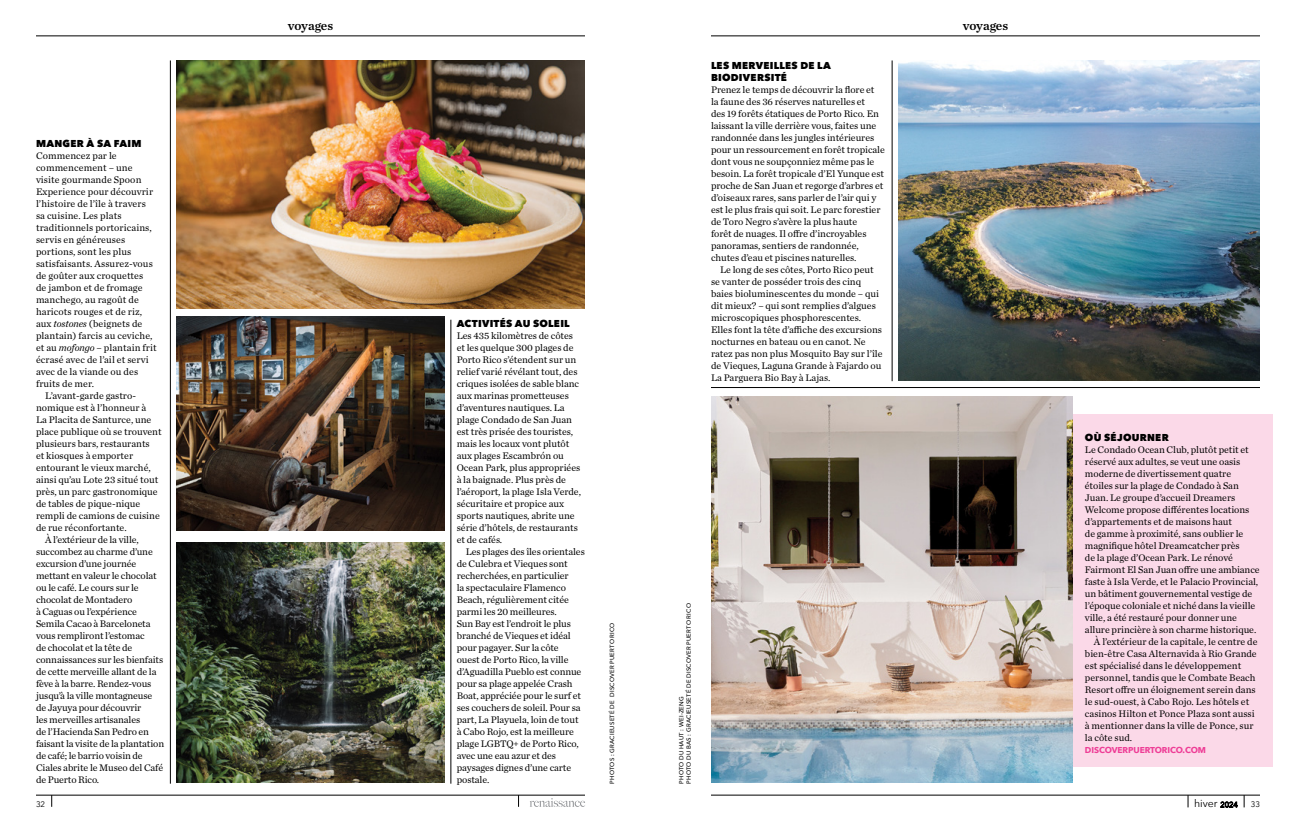
<style>
.page{position:relative;width:1296px;height:828px;background:#fff}
.page>*{position:absolute;margin:0;border:0;box-sizing:border-box;transform-origin:0 0}
.t1{font:13px "Chronicle Text G1 Semi";letter-spacing:-.01em;color:#000}
.t2{font:10.5px "Avenir Next";color:#000}
.Body_Copy_-_No_Indent{font:10px/12px "Chronicle Text G1";letter-spacing:-.005em;color:#000}
.Body_Copy{font:10px/12px "Chronicle Text G1";letter-spacing:-.01em;color:#000}
.t3{font:800 10px/12px "Avenir Next";letter-spacing:.025em;color:#000}
.Body_Copy_-_No_Indent-2{font:700 8.5px "Avenir Next";letter-spacing:-.01em;color:#ee3d96}
.t4{font:8px "Avenir Next";color:#000}
.Gutter_Credit{font:500 6px "Avenir Next";letter-spacing:.035em;color:#000}
.s1{font-style:italic}
.s2{font-size:7.5px}
</style>
<div class="page">
<div style="left:1056px;top:414px;width:217px;height:353px;background:#fbd9e8"></div>
<img style="left:176px;top:60px;width:409px;height:249px">
<img style="left:176px;top:317px;width:269px;height:214px">
<img style="left:176px;top:543px;width:269px;height:240px">
<img style="left:898px;top:60px;width:362px;height:320px">
<img style="left:711px;top:396px;width:362px;height:386px">
<hr style="left:36px;top:795px;width:549px;height:1px;background:#000">
<svg style="left:518px;top:795px;width:1px;height:12px"></svg>
<svg style="left:52px;top:795px;width:1px;height:12px"></svg>
<svg style="left:530px;top:798px;width:55px;height:9px"></svg>
<hr style="left:36px;top:36px;width:549px;height:1px;background:#000">
<hr style="left:711px;top:795px;width:549px;height:1px;background:#000">
<hr style="left:711px;top:36px;width:549px;height:1px;background:#000">
<svg style="left:1244px;top:795px;width:1px;height:12px"></svg>
<svg style="left:1188px;top:795px;width:1px;height:12px"></svg>
<hr style="left:170px;top:60px;width:1px;height:724px;background:#000">
<hr style="left:892px;top:60px;width:1px;height:321px;background:#000">
<hr style="left:451px;top:320px;width:1px;height:464px;background:#000">
<hr style="left:711px;top:387px;width:549px;height:1px;background:#000">
<p class="t3" style="left:36px;top:137px;width:107px">MANGER À SA FAIM</p>
<p class="Body_Copy_-_No_Indent" style="left:36px;top:149px;width:122px">Commencez par le commencement – une visite gourmande Spoon<br>Experience pour découvrir l’histoire de l’île à travers sa cuisine. Les plats traditionnels portoricains, servis en généreuses portions, sont les plus satisfaisants. Assurez-vous de goûter aux croquettes<br>de jambon et de fromage manchego, au ragoût de haricots rouges et de riz, aux <span class="s1">tostones</span> (beignets de plantain) farcis au ceviche, et au <span class="s1">mofongo</span> – plantain frit écrasé avec de l’ail et servi avec de la viande ou des fruits de mer.</p>
<p class="Body_Copy" style="left:36px;top:389px;width:127px;text-indent:9px">L’avant-garde gastro&shy;nomique est à l’honneur à<br>La Placita de Santurce, une place publique où se trouvent plusieurs bars, restaurants<br>et kiosques à emporter entourant le vieux marché, ainsi qu’au Lote 23 situé tout près, un parc gastronomique de tables de pique-nique rempli de camions de cuisine de rue réconfortante.</p>
<p class="Body_Copy" style="left:36px;top:533px;width:130px;text-indent:9px">À l’extérieur de la ville, succombez au charme d’une excursion d’une journée mettant en valeur le chocolat ou le café. Le cours sur le chocolat de Montadero<br>à Caguas ou l’expérience<br>Semila Cacao à Barceloneta vous rempliront l’estomac<br>de chocolat et la tête de connaissances sur les bienfaits de cette merveille allant de la fève à la barre. Rendez-vous jusqu’à la ville montagneuse de Jayuya pour découvrir<br>les merveilles artisanales<br>de l’Hacienda San Pedro en faisant la visite de la plantation de café; le barrio voisin de<br>Ciales abrite le Museo del Café de Puerto Rico.</p>
<p class="t4" style="left:36px;top:798px;width:11px">32</p>
<h1 class="t1" style="left:288px;top:15px;width:47px">voyages</h1>
<p class="t3" style="left:457px;top:317px;width:115px">ACTIVITÉS AU SOLEIL</p>
<p class="Body_Copy_-_No_Indent" style="left:457px;top:329px;width:126px">Les 435 kilomètres de côtes et les quelque 300 plages de<br>Porto Rico s’étendent sur un relief varié révélant tout, des criques isolées de sable blanc aux marinas prometteuses d’aventures nautiques. La plage Condado de San Juan est très prisée des touristes, mais les locaux vont plutôt aux plages Escambrón ou<br>Ocean Park, plus appropriées à la baignade. Plus près de l’aéroport, la plage Isla Verde, sécuritaire et propice aux sports nautiques, abrite une série d’hôtels, de restaurants et de cafés.</p>
<p class="Body_Copy" style="left:457px;top:545px;width:130px;text-indent:9px">Les plages des îles orientales de Culebra et Vieques sont recherchées, en particulier<br>la spectaculaire Flamenco<br>Beach, régulièrement citée parmi les 20 meilleures.<br>Sun Bay est l’endroit le plus branché de Vieques et idéal pour pagayer. Sur la côte<br>ouest de Porto Rico, la ville d’Aguadilla Pueblo est connue pour sa plage appelée Crash<br>Boat, appréciée pour le surf et ses couchers de soleil. Pour sa part, La Playuela, loin de tout à Cabo Rojo, est la meilleure plage LGBTQ+ de Porto Rico, avec une eau azur et des paysages dignes d’une carte postale.</p>
<p class="Gutter_Credit" style="left:607px;top:784px;width:163px;rotate:-90deg">PHOTOS : GRACIEUSETÉ DE DISCOVER PUERTO RICO</p>
<p class="t3" style="left:711px;top:59px;width:121px">LES MERVEILLES DE LA<br>BIODIVERSITÉ</p>
<p class="Body_Copy_-_No_Indent" style="left:711px;top:83px;width:175px">Prenez le temps de découvrir la flore et<br>la faune des 36 réserves naturelles et<br>des 19 forêts étatiques de Porto Rico. En laissant la ville derrière vous, faites une randonnée dans les jungles intérieures pour un ressourcement en forêt tropicale dont vous ne soupçonniez même pas le besoin. La forêt tropicale d’El Yunque est proche de San Juan et regorge d’arbres et d’oiseaux rares, sans parler de l’air qui y est le plus frais qui soit. Le parc forestier de Toro Negro s’avère la plus haute<br>forêt de nuages. Il offre d’incroyables panoramas, sentiers de randonnée, chutes d’eau et piscines naturelles.</p>
<p class="Body_Copy" style="left:711px;top:263px;width:173px;text-indent:9px">Le long de ses côtes, Porto Rico peut se vanter de posséder trois des cinq baies bioluminescentes du monde – qui dit mieux? – qui sont remplies d’algues microscopiques phosphorescentes.<br>Elles font la tête d’affiche des excursions nocturnes en bateau ou en canot. Ne ratez pas non plus Mosquito Bay sur l’île de Vieques, Laguna Grande à Fajardo ou La Parguera Bio Bay à Lajas.</p>
<p class="Gutter_Credit" style="left:684px;top:784px;width:182px;rotate:-90deg">PHOTO DU BAS : GRACIEUSETÉ DE DISCOVER PUERTO RICO</p>
<p class="Gutter_Credit" style="left:676px;top:784px;width:89px;rotate:-90deg">PHOTO DU HAUT : WEI-ZENG</p>
<h1 class="t1" style="left:963px;top:15px;width:47px">voyages</h1>
<p class="t3" style="left:1085px;top:431px;width:85px">OÙ SÉJOURNER</p>
<p class="Body_Copy_-_No_Indent" style="left:1085px;top:443px;width:176px">Le Condado Ocean Club, plutôt petit et réservé aux adultes, se veut une oasis moderne de divertissement quatre étoiles sur la plage de Condado à San Juan. Le groupe d’accueil Dreamers Welcome propose différentes locations d’appartements et de maisons haut<br>de gamme à proximité, sans oublier le magnifique hôtel Dreamcatcher près<br>de la plage d’Ocean Park. Le rénové Fairmont El San Juan offre une ambiance faste à Isla Verde, et le Palacio Provincial, un bâtiment gouvernemental vestige de l’époque coloniale et niché dans la vieille ville, a été restauré pour donner une allure princière à son charme historique.</p>
<p class="Body_Copy" style="left:1085px;top:635px;width:174px;text-indent:9px">À l’extérieur de la capitale, le centre de bien-être Casa Alternavida à Rio Grande est spécialisé dans le développement personnel, tandis que le Combate Beach Resort offre un éloignement serein dans le sud-ouest, à Cabo Rojo. Les hôtels et casinos Hilton et Ponce Plaza sont aussi à mentionner dans la ville de Ponce, sur la côte sud.</p>
<p class="Body_Copy_-_No_Indent-2" style="left:1085px;top:743px;width:123px">DISCOVERPUERTORICO.COM</p>
<p class="t2" style="left:1194px;top:795px;width:45px">hiver <span class="s2">2024</span></p>
<p class="t4" style="left:1251px;top:798px;width:11px">33</p>
</div>
